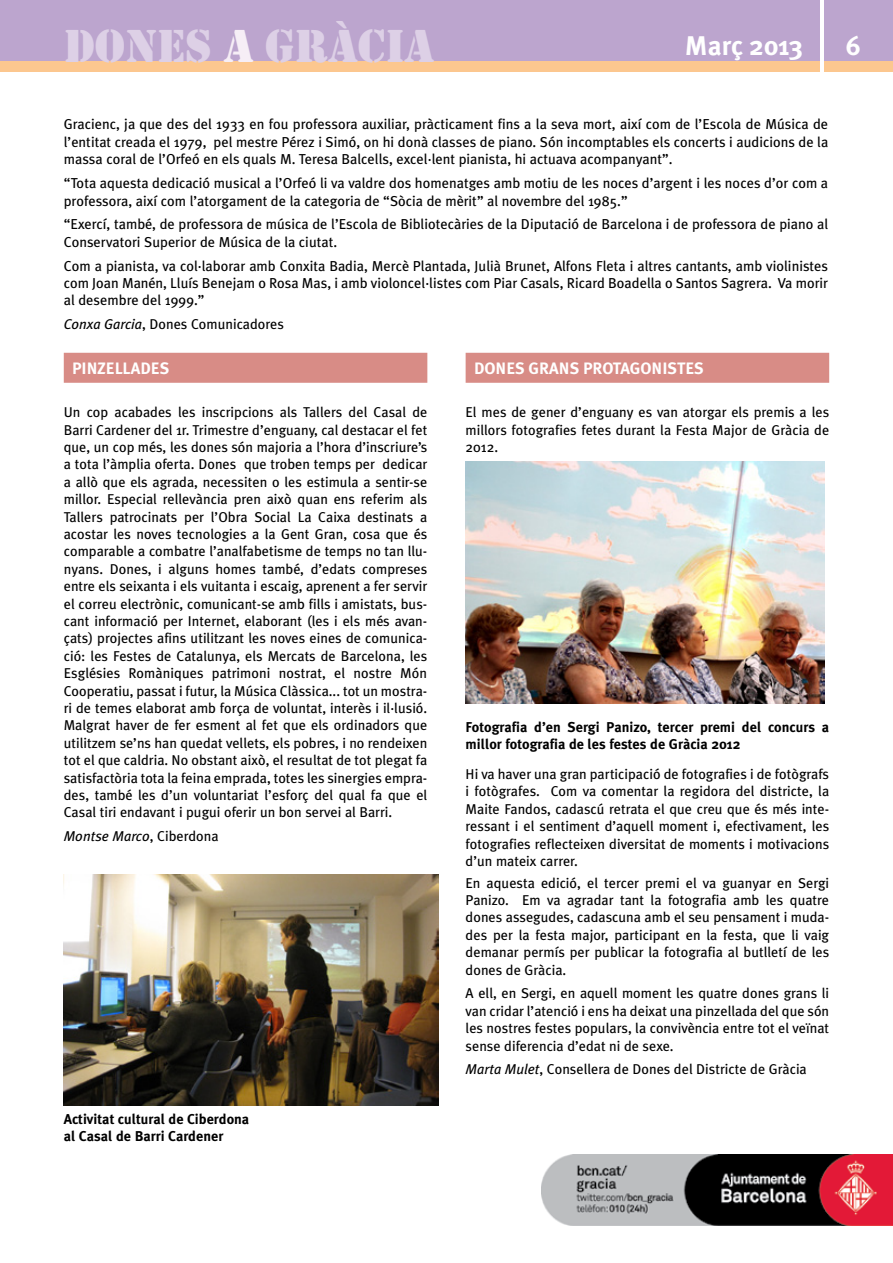
<style>
.page{position:relative;width:893px;height:1263px;background:#fff}
.page>*{position:absolute;margin:0;border:0;box-sizing:border-box;transform-origin:0 0}
.t1{font:47.7px "Stencil";color:#ddd0e6}
.t2{font:700 27px "Meta Plus";color:#fff}
.t3{font:700 16.5px "Meta Plus";color:#fff}
.t4{font:14.4px/17.4px "Meta Plus";color:#000;text-align:justify}
.t5{font:14.25px/17.4px "Meta Plus";color:#000;text-align:justify}
.t6{font:700 14.25px/17.1px "Meta Plus";color:#000}
.t7{font:italic 14.25px "Meta Plus";color:#000}
.s1{color:#f6eef6}
.s2{font-style:italic}
.s3{font-style:normal}
</style>
<div class="page">
<div style="left:0;top:0;width:893px;height:62px;background:#bca5ce"></div>
<div style="left:0;top:62px;width:893px;height:10px;background:#fcc78f"></div>
<hr style="left:821px;top:0;width:3px;height:75px;background:#fff">
<img style="left:541px;top:1155px;width:352px;height:71px">
<div style="left:64px;top:353px;width:363px;height:30px;background:#d88c86"></div>
<div style="left:466px;top:353px;width:363px;height:30px;background:#d88c86"></div>
<img style="left:64px;top:874px;width:374px;height:232px">
<img style="left:466px;top:461px;width:359px;height:243px">
<h1 class="t1" style="left:64px;top:19px;width:372px">DONES <span class="s1">A</span> GRÀCIA</h1>
<h2 class="t2" style="left:685px;top:30px;width:120px">Març 2013</h2>
<h2 class="t2" style="left:846px;top:30px;width:17px">6</h2>
<p class="t4" style="left:64px;top:116px;width:766px">Gracienc, ja que des del 1933 en fou professora auxiliar, pràcticament fins a la seva mort, així com de l’Escola de Música de l’entitat creada el 1979, pel mestre Pérez i Simó, on hi donà classes de piano. Són incomptables els concerts i audicions de la massa coral de l’Orfeó en els quals M. Teresa Balcells, excel·lent pianista, hi actuava acompanyant”.</p>
<p class="t4" style="left:64px;top:174px;width:766px">“Tota aquesta dedicació musical a l’Orfeó li va valdre dos homenatges amb motiu de les noces d’argent i les noces d’or com a professora, així com l’atorgament de la categoria de “Sòcia de mèrit” al novembre del 1985.”</p>
<p class="t4" style="left:64px;top:216px;width:766px">“Exercí, també, de professora de música de l’Escola de Bibliotecàries de la Diputació de Barcelona i de professora de piano al<br>Conservatori Superior de Música de la ciutat.</p>
<p class="t4" style="left:64px;top:257px;width:766px">Com a pianista, va col·laborar amb Conxita Badia, Mercè Plantada, Julià Brunet, Alfons Fleta i altres cantants, amb violinistes com Joan Manén, Lluís Benejam o Rosa Mas, i amb violoncel·listes com Piar Casals, Ricard Boadella o Santos Sagrera. Va morir al desembre del 1999.”</p>
<p class="t5" style="left:64px;top:315px;width:222px"><span class="s2">Conxa Garcia</span>, Dones Comunicadores</p>
<p class="t3" style="left:72px;top:359px;width:99px">PINZELLADES</p>
<p class="t5" style="left:64px;top:403px;width:365px">Un cop acabades les inscripcions als Tallers del Casal de Barri Cardener del 1r. Trimestre d’enguany, cal destacar el fet que, un cop més, les dones són majoria a l’hora d’inscriure’s a tota l’àmplia oferta. Dones que troben temps per dedicar a allò que els agrada, necessiten o les estimula a sentir-se millor. Especial rellevància pren això quan ens referim als Tallers patrocinats per l’Obra Social La Caixa destinats a acostar les noves tecnologies a la Gent Gran, cosa que és comparable a combatre l’analfabetisme de temps no tan llu&shy;nyans. Dones, i alguns homes també, d’edats compreses entre els seixanta i els vuitanta i escaig, aprenent a fer servir el correu electrònic, comunicant-se amb fills i amistats, bus&shy;cant informació per Internet, elaborant (les i els més avan&shy;çats) projectes afins utilitzant les noves eines de comunica&shy;ció: les Festes de Catalunya, els Mercats de Barcelona, les Esglésies Romàniques patrimoni nostrat, el nostre Món Cooperatiu, passat i futur, la Música Clàssica... tot un mostra&shy;ri de temes elaborat amb força de voluntat, interès i il·lusió.<br>Malgrat haver de fer esment al fet que els ordinadors que utilitzem se’ns han quedat vellets, els pobres, i no rendeixen tot el que caldria. No obstant això, el resultat de tot plegat fa satisfactòria tota la feina emprada, totes les sinergies empra&shy;des, també les d’un voluntariat l’esforç del qual fa que el Casal tiri endavant i pugui oferir un bon servei al Barri.</p>
<p class="t7" style="left:64px;top:828px;width:156px">Montse Marco<span class="s3">, Ciberdona</span></p>
<p class="t3" style="left:474px;top:359px;width:231px">DONES GRANS PROTAGONISTES</p>
<p class="t5" style="left:466px;top:403px;width:365px">El mes de gener d’enguany es van atorgar els premis a les millors fotografies fetes durant la Festa Major de Gràcia de 2012.</p>
<p class="t6" style="left:466px;top:718px;width:365px">Fotografia d’en Sergi Panizo, tercer premi del concurs a millor fotografia de les festes de Gràcia 2012</p>
<p class="t5" style="left:466px;top:765px;width:365px">Hi va haver una gran participació de fotografies i de fotògrafs i fotògrafes. Com va comentar la regidora del districte, la Maite Fandos, cadascú retrata el que creu que és més inte&shy;ressant i el sentiment d’aquell moment i, efectivament, les fotografies reflecteixen diversitat de moments i motivacions d’un mateix carrer.</p>
<p class="t5" style="left:466px;top:874px;width:365px">En aquesta edició, el tercer premi el va guanyar en Sergi Panizo. Em va agradar tant la fotografia amb les quatre dones assegudes, cadascuna amb el seu pensament i muda&shy;des per la festa major, participant en la festa, que li vaig demanar permís per publicar la fotografia al butlletí de les dones de Gràcia.</p>
<p class="t5" style="left:466px;top:985px;width:365px">A ell, en Sergi, en aquell moment les quatre dones grans li van cridar l’atenció i ens ha deixat una pinzellada del que són les nostres festes populars, la convivència entre tot el veïnat sense diferencia d’edat ni de sexe.</p>
<p class="t5" style="left:466px;top:1060px;width:343px"><span class="s2">Marta Mulet</span>, Consellera de Dones del Districte de Gràcia</p>
<p class="t6" style="left:64px;top:1111px;width:187px">Activitat cultural de Ciberdona al Casal de Barri Cardener</p>
</div>
